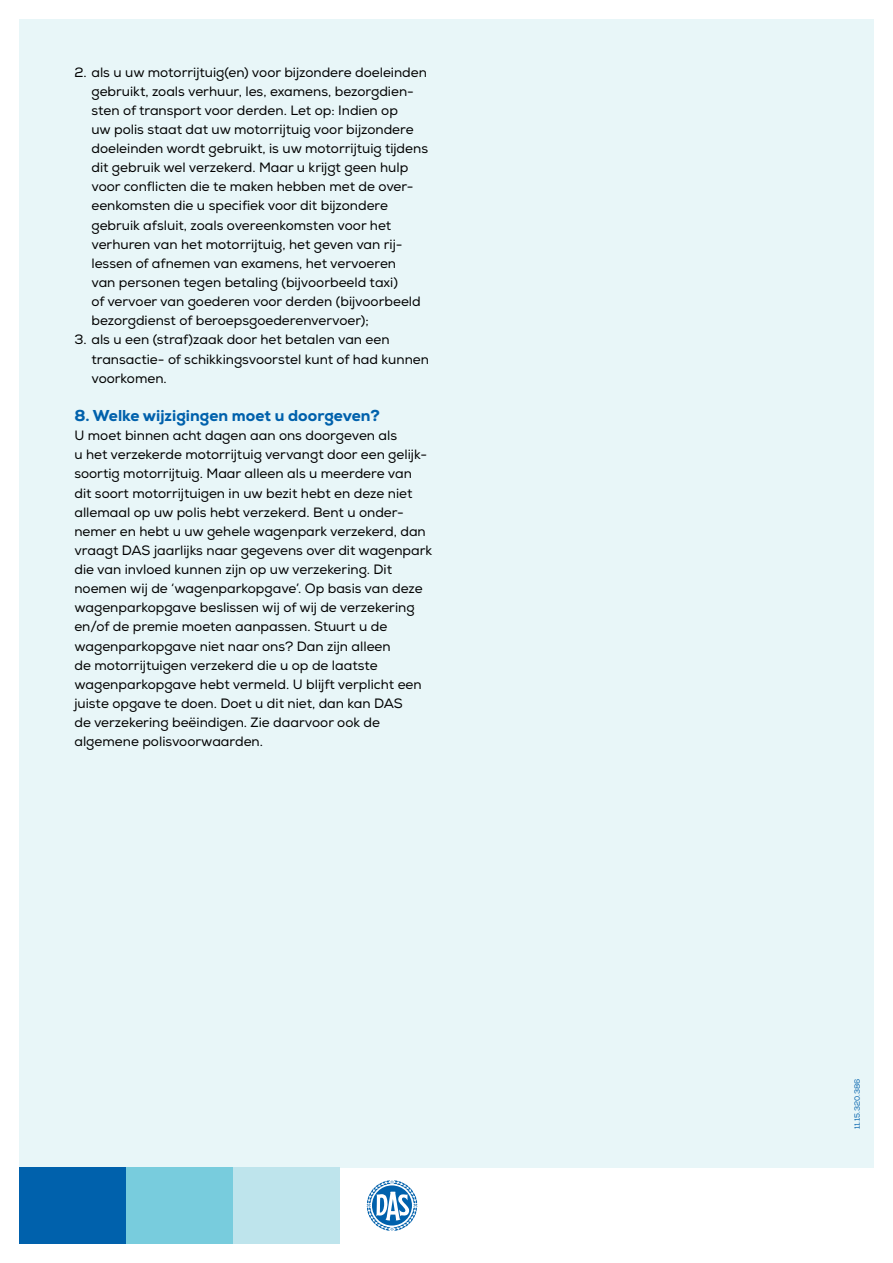
<style>
.page{position:relative;width:893px;height:1263px;background:#fff}
.page>*{position:absolute;margin:0;border:0;box-sizing:border-box;transform-origin:0 0}
.t1{font:800 15.75px "Nexa";color:#0061ac}
.t2{font:13.5px/19.2px "Nexa";color:#000}
.t3{font:7.5px "Nexa";color:#0061ac}
</style>
<div class="page">
<div style="left:19px;top:19px;width:855px;height:1148px;background:#e8f6f8"></div>
<div style="left:233px;top:1167px;width:107px;height:77px;background:#bee4ec"></div>
<div style="left:126px;top:1167px;width:107px;height:77px;background:#78ccdd"></div>
<div style="left:19px;top:1167px;width:107px;height:77px;background:#0061ac"></div>
<svg style="left:367px;top:1180px;width:51px;height:51px"></svg>
<p class="t2" style="left:91px;top:63px;width:338px;text-indent:-17px">2. als u uw motorrijtuig(en) voor bijzondere doeleinden gebruikt, zoals verhuur, les, examens, bezorgdien&shy;sten of transport voor derden. Let op: Indien op<br>uw polis staat dat uw motorrijtuig voor bijzondere doeleinden wordt gebruikt, is uw motorrijtuig tijdens dit gebruik wel verzekerd. Maar u krijgt geen hulp voor conflicten die te maken hebben met de over&shy;eenkomsten die u specifiek voor dit bijzondere gebruik afsluit, zoals overeenkomsten voor het verhuren van het motorrijtuig, het geven van rij&shy;lessen of afnemen van examens, het vervoeren<br>van personen tegen betaling (bijvoorbeeld taxi)<br>of vervoer van goederen voor derden (bijvoorbeeld bezorgdienst of beroepsgoederenvervoer);</p>
<p class="t2" style="left:91px;top:330px;width:339px;text-indent:-17px">3. als u een (straf)zaak door het betalen van een transactie- of schikkingsvoorstel kunt of had kunnen voorkomen.</p>
<p class="t1" style="left:74px;top:405px;width:307px">8. Welke wijzigingen moet u doorgeven?</p>
<p class="t2" style="left:74px;top:426px;width:359px">U moet binnen acht dagen aan ons doorgeven als<br>u het verzekerde motorrijtuig vervangt door een gelijk&shy;soortig motorrijtuig. Maar alleen als u meerdere van<br>dit soort motorrijtuigen in uw bezit hebt en deze niet allemaal op uw polis hebt verzekerd. Bent u onder&shy;nemer en hebt u uw gehele wagenpark verzekerd, dan vraagt DAS jaarlijks naar gegevens over dit wagenpark die van invloed kunnen zijn op uw verzekering. Dit noemen wij de ‘wagenparkopgave’. Op basis van deze wagenparkopgave beslissen wij of wij de verzekering en/of de premie moeten aanpassen. Stuurt u de wagenparkopgave niet naar ons? Dan zijn alleen<br>de motorrijtuigen verzekerd die u op de laatste wagenparkopgave hebt vermeld. U blijft verplicht een juiste opgave te doen. Doet u dit niet, dan kan DAS<br>de verzekering beëindigen. Zie daarvoor ook de algemene polisvoorwaarden.</p>
<p class="t3" style="left:853px;top:1129px;width:52px;rotate:-90deg">11.15.320.386</p>
</div>
